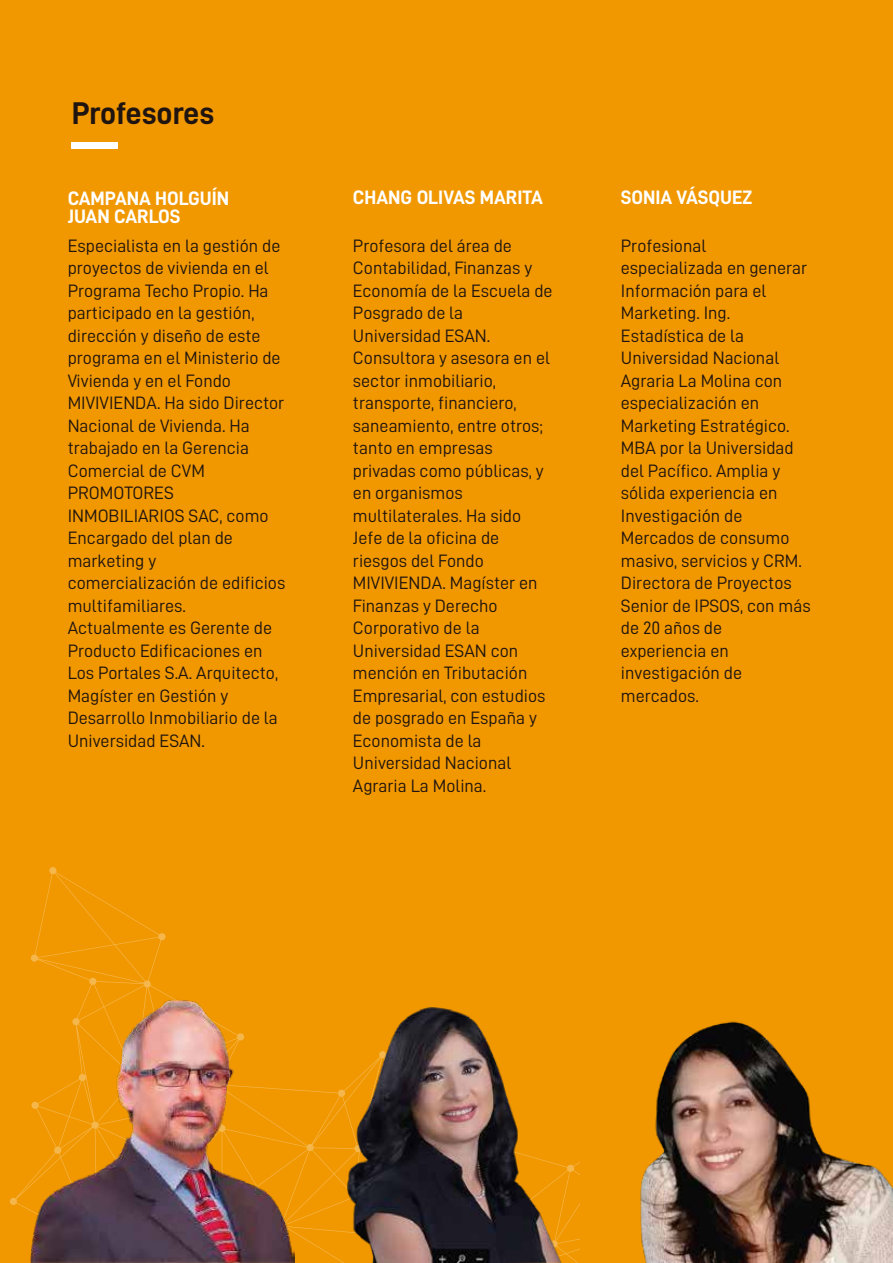
<style>
.page{position:relative;width:893px;height:1263px;background:#f19800}
.page>*{position:absolute;margin:0;border:0;box-sizing:border-box;transform-origin:0 0}
.t1{font:31.5px "D DIN Bold";color:#1f1410}
.t2{font:19.5px/18px "D DIN Bold";color:#fff}
.t3{font:18px/22.5px "D DIN";color:#1f1410}
</style>
<div class="page">
<svg style="left:10px;top:867px;width:570px;height:396px"></svg>
<img style="left:31px;top:982px;width:264px;height:281px">
<div style="left:72px;top:142px;width:46px;height:7px;background:#fff"></div>
<img style="left:319px;top:992px;width:255px;height:271px">
<img style="left:640px;top:1021px;width:253px;height:242px">
<h1 class="t1" style="left:72px;top:95px;width:144px">Profesores</h1>
<p class="t2" style="left:68px;top:189px;width:163px">CAMPANA HOLGUÍN<br>JUAN CARLOS</p>
<p class="t3" style="left:68px;top:234px;width:219px">Especialista en la gestión de proyectos de vivienda en el<br>Programa Techo Propio. Ha participado en la gestión, dirección y diseño de este programa en el Ministerio de<br>Vivienda y en el Fondo<br>MIVIVIENDA. Ha sido Director<br>Nacional de Vivienda. Ha trabajado en la Gerencia<br>Comercial de CVM<br>PROMOTORES<br>INMOBILIARIOS SAC, como<br>Encargado del plan de marketing y comercialización de edificios multifamiliares.<br>Actualmente es Gerente de<br>Producto Edificaciones en<br>Los Portales S.A. Arquitecto,<br>Magíster en Gestión y<br>Desarrollo Inmobiliario de la<br>Universidad ESAN.</p>
<p class="t2" style="left:353px;top:188px;width:191px">CHANG OLIVAS MARITA</p>
<p class="t3" style="left:353px;top:234px;width:201px">Profesora del área de<br>Contabilidad, Finanzas y<br>Economía de la Escuela de<br>Posgrado de la<br>Universidad ESAN.<br>Consultora y asesora en el sector inmobiliario, transporte, financiero, saneamiento, entre otros; tanto en empresas privadas como públicas, y en organismos multilaterales. Ha sido<br>Jefe de la oficina de riesgos del Fondo<br>MIVIVIENDA. Magíster en<br>Finanzas y Derecho<br>Corporativo de la<br>Universidad ESAN con mención en Tributación<br>Empresarial, con estudios de posgrado en España y<br>Economista de la<br>Universidad Nacional<br>Agraria La Molina.</p>
<p class="t2" style="left:621px;top:188px;width:133px">SONIA VÁSQUEZ</p>
<p class="t3" style="left:621px;top:234px;width:191px">Profesional especializada en generar<br>Información para el<br>Marketing. Ing.<br>Estadística de la<br>Universidad Nacional<br>Agraria La Molina con especialización en<br>Marketing Estratégico.<br>MBA por la Universidad del Pacífico. Amplia y sólida experiencia en<br>Investigación de<br>Mercados de consumo masivo, servicios y CRM.<br>Directora de Proyectos<br>Senior de IPSOS, con más de 20 años de experiencia en investigación de mercados.</p>
</div>
